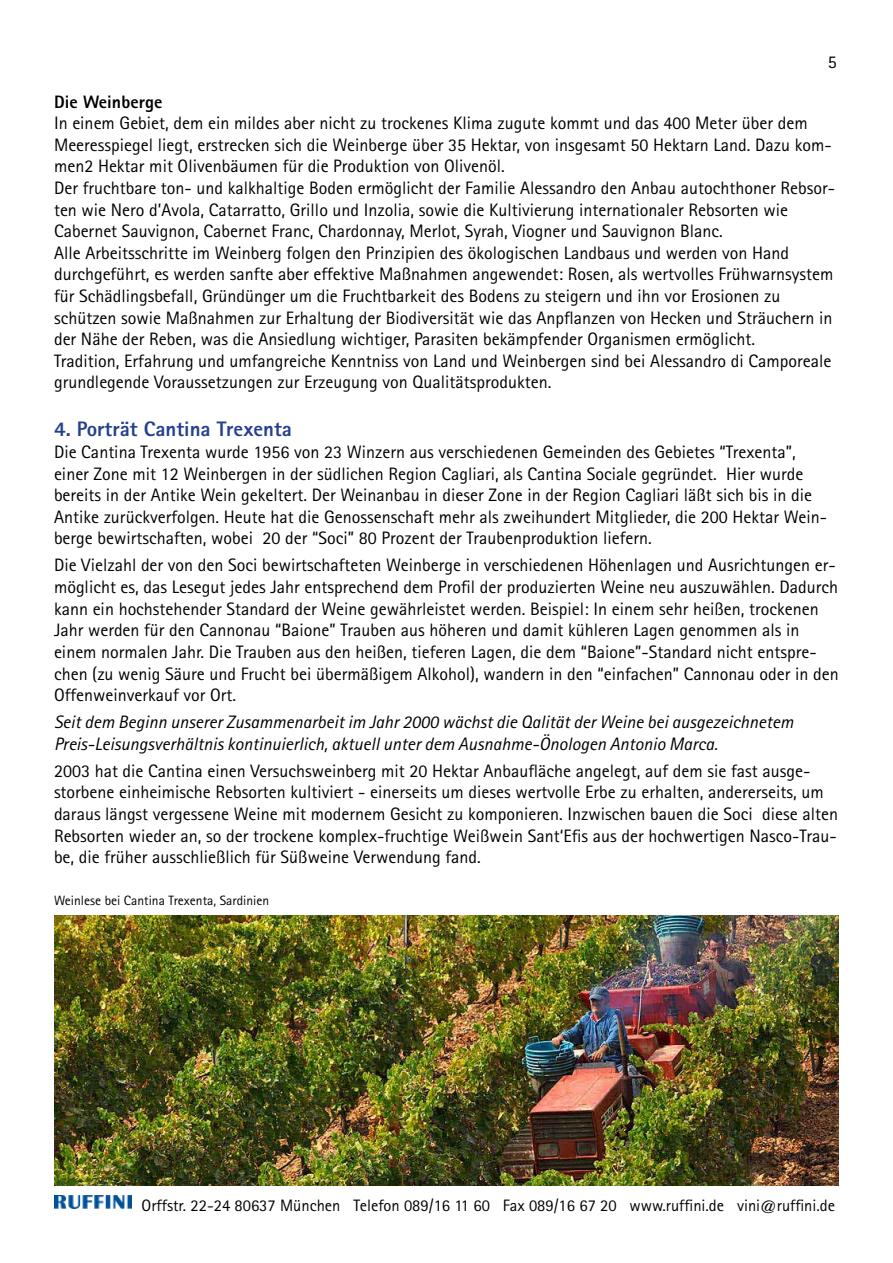
<style>
.page{position:relative;width:893px;height:1263px;background:#fff}
.page>*{position:absolute;margin:0;border:0;box-sizing:border-box;transform-origin:0 0}
.t1{font:800 21px "Agfa Rotis Sans Serif";color:#25408f}
.t2{font:18px/21.6px "Agfa Rotis Sans Serif";color:#000}
.t3{font:italic 18px/21.6px "Agfa Rotis Sans Serif";color:#000}
.t4{font:800 18px "Agfa Rotis Sans Serif";color:#000}
.t5{font:16.5px "Agfa Rotis Sans Serif";color:#000}
.t6{font:13.5px "Agfa Rotis Sans Serif";color:#000}
</style>
<div class="page">
<img style="left:54px;top:1195px;width:77px;height:14px">
<img style="left:54px;top:915px;width:785px;height:270px">
<p class="t2" style="left:828px;top:51px;width:10px">5</p>
<p class="t4" style="left:54px;top:90px;width:110px">Die Weinberge</p>
<p class="t2" style="left:54px;top:112px;width:783px">In einem Gebiet, dem ein mildes aber nicht zu trockenes Klima zugute kommt und das 400 Meter über dem Meeresspiegel liegt, erstrecken sich die Weinberge über 35 Hektar, von insgesamt 50 Hektarn Land. Dazu kom&shy;men2 Hektar mit Olivenbäumen für die Produktion von Olivenöl.<br>Der fruchtbare ton- und kalkhaltige Boden ermöglicht der Familie Alessandro den Anbau autochthoner Rebsor&shy;ten wie Nero d’Avola, Catarratto, Grillo und Inzolia, sowie die Kultivierung internationaler Rebsorten wie Cabernet Sauvignon, Cabernet Franc, Chardonnay, Merlot, Syrah, Viogner und Sauvignon Blanc.<br>Alle Arbeitsschritte im Weinberg folgen den Prinzipien des ökologischen Landbaus und werden von Hand durchgeführt, es werden sanfte aber effektive Maßnahmen angewendet: Rosen, als wertvolles Frühwarnsystem für Schädlingsbefall, Gründünger um die Fruchtbarkeit des Bodens zu steigern und ihn vor Erosionen zu schützen sowie Maßnahmen zur Erhaltung der Biodiversität wie das Anpflanzen von Hecken und Sträuchern in der Nähe der Reben, was die Ansiedlung wichtiger, Parasiten bekämpfender Organismen ermöglicht.<br>Tradition, Erfahrung und umfangreiche Kenntniss von Land und Weinbergen sind bei Alessandro di Camporeale grundlegende Voraussetzungen zur Erzeugung von Qualitätsprodukten.</p>
<p class="t1" style="left:54px;top:416px;width:239px">4. Porträt Cantina Trexenta</p>
<p class="t2" style="left:54px;top:441px;width:775px">Die Cantina Trexenta wurde 1956 von 23 Winzern aus verschiedenen Gemeinden des Gebietes “Trexenta”, einer Zone mit 12 Weinbergen in der südlichen Region Cagliari, als Cantina Sociale gegründet. Hier wurde bereits in der Antike Wein gekeltert. Der Weinanbau in dieser Zone in der Region Cagliari läßt sich bis in die Antike zurückverfolgen. Heute hat die Genossenschaft mehr als zweihundert Mitglieder, die 200 Hektar Wein&shy;berge bewirtschaften, wobei 20 der “Soci” 80 Prozent der Traubenproduktion liefern.</p>
<p class="t2" style="left:54px;top:554px;width:786px">Die Vielzahl der von den Soci bewirtschafteten Weinberge in verschiedenen Höhenlagen und Ausrichtungen er&shy;möglicht es, das Lesegut jedes Jahr entsprechend dem Profil der produzierten Weine neu auszuwählen. Dadurch kann ein hochstehender Standard der Weine gewährleistet werden. Beispiel: In einem sehr heißen, trockenen Jahr werden für den Cannonau “Baione” Trauben aus höheren und damit kühleren Lagen genommen als in einem normalen Jahr. Die Trauben aus den heißen, tieferen Lagen, die dem “Baione”-Standard nicht entspre&shy;chen (zu wenig Säure und Frucht bei übermäßigem Alkohol), wandern in den “einfachen” Cannonau oder in den Offenweinverkauf vor Ort.</p>
<p class="t3" style="left:54px;top:711px;width:741px">Seit dem Beginn unserer Zusammenarbeit im Jahr 2000 wächst die Qalität der Weine bei ausgezeichnetem<br>Preis-Leisungsverhältnis kontinuierlich, aktuell unter dem Ausnahme-Önologen Antonio Marca.</p>
<p class="t2" style="left:54px;top:760px;width:786px">2003 hat die Cantina einen Versuchsweinberg mit 20 Hektar Anbaufläche angelegt, auf dem sie fast ausge&shy;storbene einheimische Rebsorten kultiviert - einerseits um dieses wertvolle Erbe zu erhalten, andererseits, um daraus längst vergessene Weine mit modernem Gesicht zu komponieren. Inzwischen bauen die Soci diese alten Rebsorten wieder an, so der trockene komplex-fruchtige Weißwein Sant‘Efis aus der hochwertigen Nasco-Trau&shy;be, die früher ausschließlich für Süßweine Verwendung fand.</p>
<p class="t6" style="left:54px;top:892px;width:217px">Weinlese bei Cantina Trexenta, Sardinien</p>
<p class="t5" style="left:142px;top:1195px;width:695px">Orffstr. 22-24 80637 München Telefon 089/16 11 60 Fax 089/16 67 20 www.ruffini.de vini@ruffini.de</p>
</div>
